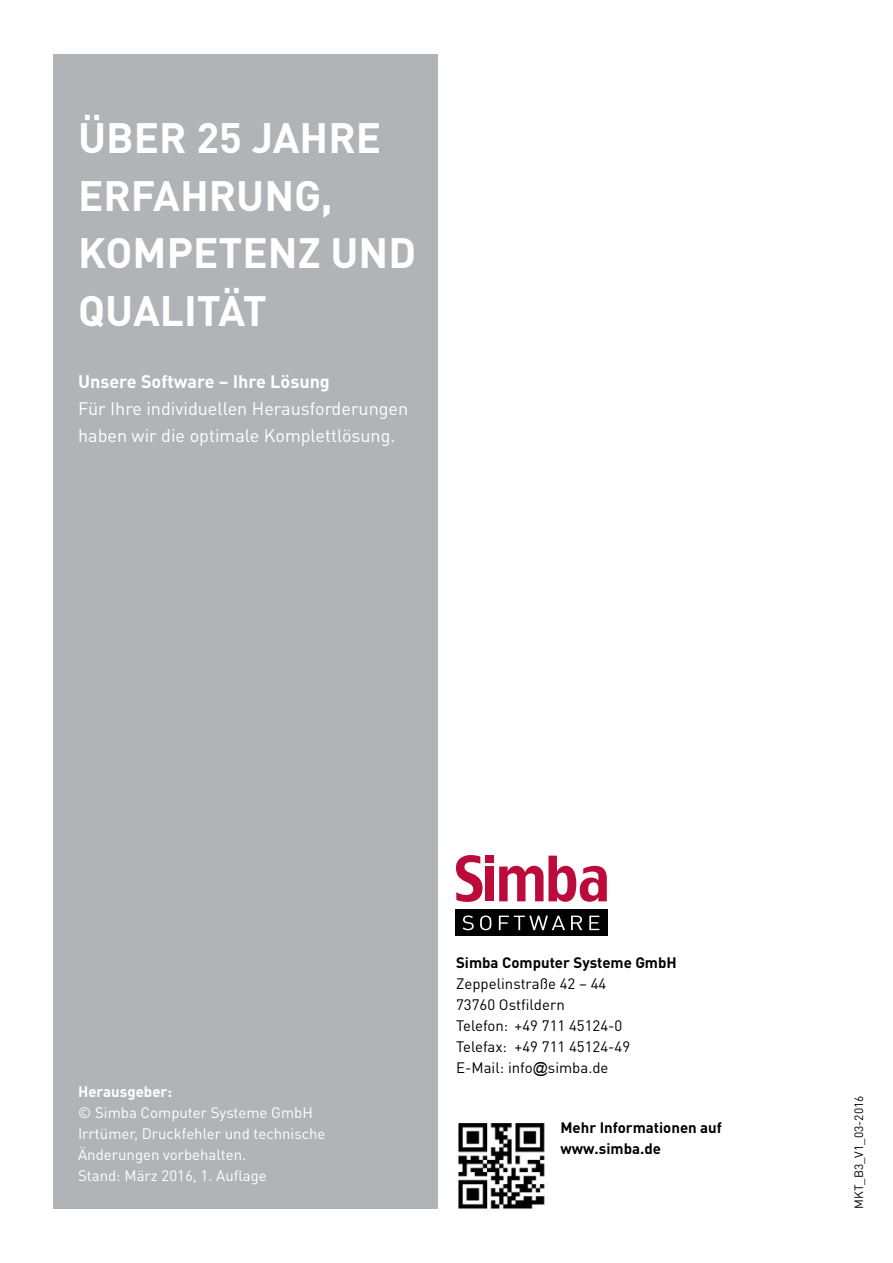
<style>
.page{position:relative;width:893px;height:1263px;background:#fff}
.page>*{position:absolute;margin:0;border:0;box-sizing:border-box;transform-origin:0 0}
.t1{font:700 42px/57.4px "DIN Pro";color:#fff}
.t2{font:18px/27px "DIN Pro";color:#fff}
.t3{font:700 18px "DIN Pro";color:#fff}
.t4{font:15px/21px "DIN Pro";color:#fff}
.t5{font:15px/21px "DIN Pro";color:#000}
.t6{font:700 15px/21px "DIN Pro";color:#000}
.t7{font:700 15px "DIN Pro";color:#fff}
.t8{font:12px "DIN Pro";color:#000}
.s1{font-family:"Arial"}
</style>
<div class="page">
<div style="left:53px;top:54px;width:384px;height:1155px;background:#b1b4b6"></div>
<div style="left:456px;top:910px;width:152px;height:26px;background:#000"></div>
<svg style="left:463px;top:915px;width:136px;height:15px"></svg>
<div style="left:486px;top:856px;width:8px;height:7px;background:#ba0b3a"></div>
<div style="left:486px;top:866px;width:8px;height:35px;background:#ba0b3a"></div>
<svg style="left:456px;top:855px;width:27px;height:47px"></svg>
<svg style="left:499px;top:856px;width:108px;height:46px"></svg>
<img style="left:458px;top:1123px;width:87px;height:86px">
<h1 class="t1" style="left:78px;top:108px;width:340px">ÜBER 25 JAHRE<br>ERFAHRUNG,<br>KOMPETENZ UND<br>QUALITÄT</h1>
<p class="t3" style="left:78px;top:369px;width:253px">Unsere Software – Ihre Lösung</p>
<p class="t2" style="left:78px;top:394px;width:332px">Für Ihre individuellen Herausforderungen haben wir die optimale Komplettlösung.</p>
<p class="t7" style="left:78px;top:1081px;width:95px">Herausgeber:</p>
<p class="t4" style="left:78px;top:1101px;width:249px">© Simba Computer Systeme GmbH<br>Irrtümer, Druckfehler und technische<br>Änderungen vorbehalten.<br>Stand: März 2016, 1. Auflage</p>
<p class="t6" style="left:456px;top:952px;width:222px">Simba Computer Systeme GmbH</p>
<p class="t5" style="left:456px;top:973px;width:176px">Zeppelinstraße 42 – 44<br>73760 Ostfildern<br>Telefon: +49 711 45124-0<br>Telefax: +49 711 45124-49<br>E-Mail: info<span class="s1">@</span>simba.de</p>
<p class="t6" style="left:560px;top:1117px;width:163px">Mehr Informationen auf www.simba.de</p>
<p class="t8" style="left:850px;top:1209px;width:115px;rotate:-90deg">MKT_B3_V1_03-2016</p>
</div>
